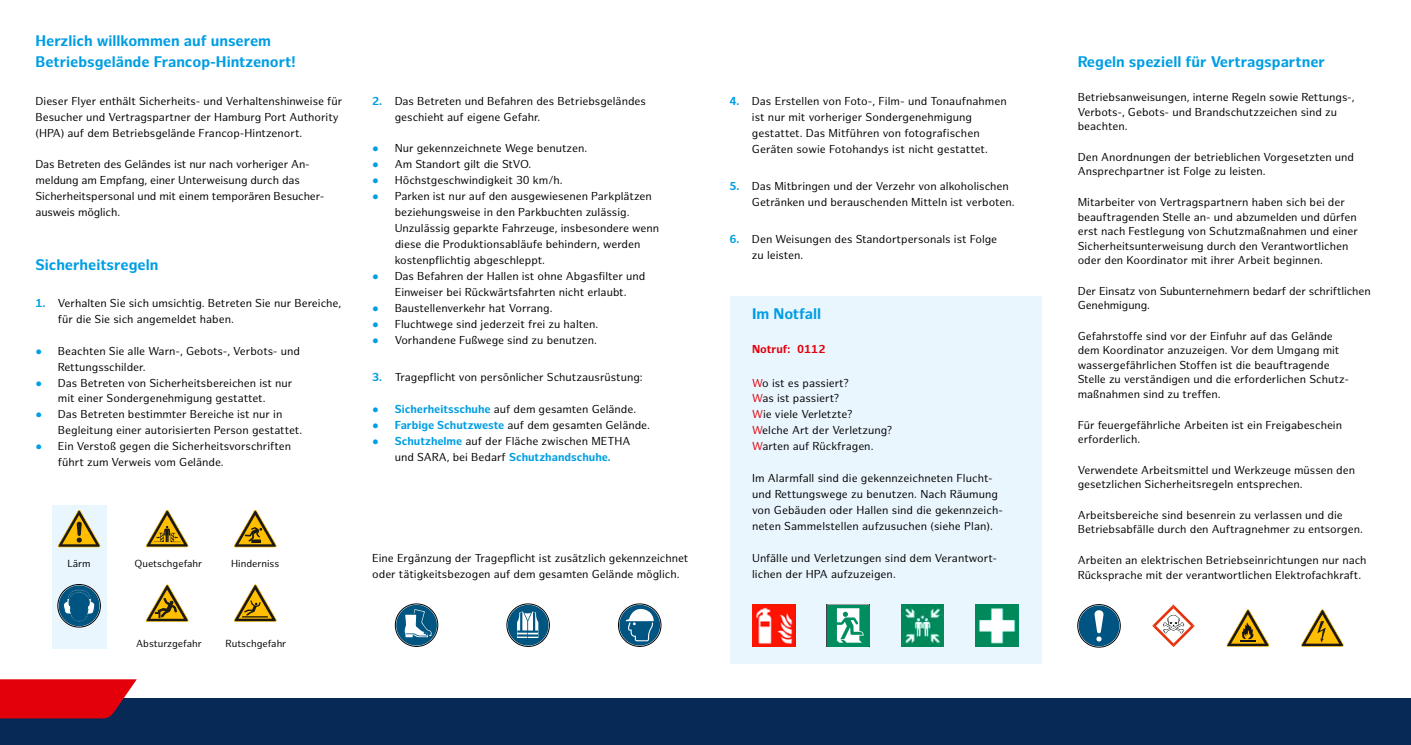
<style>
.page{position:relative;width:1411px;height:745px;background:#fff}
.page>*{position:absolute;margin:0;border:0;box-sizing:border-box;transform-origin:0 0}
.t1{font:700 15px/21.2px "Hamburg Sans";color:#009ee3}
.t2{font:11.25px/16px "Hamburg Sans";color:#000}
.t3{font:700 11.25px "Hamburg Sans";color:#e3000b}
.t4{font:10px "Hamburg Sans";color:#000}
.s1{font-weight:700;color:#009ee3}
.s2{font-family:"Arial";color:#009ee3}
.s3{color:#e3000b}
</style>
<div class="page">
<div style="left:52px;top:504px;width:54px;height:143px;background:#eaf6fe"></div>
<div style="left:0;top:698px;width:1410px;height:46px;background:#072956"></div>
<svg style="left:0;top:679px;width:137px;height:39px"></svg>
<svg style="left:58px;top:510px;width:42px;height:37px"></svg>
<svg style="left:146px;top:510px;width:42px;height:37px"></svg>
<svg style="left:146px;top:584px;width:42px;height:37px"></svg>
<svg style="left:234px;top:584px;width:42px;height:37px"></svg>
<svg style="left:234px;top:510px;width:42px;height:37px"></svg>
<svg style="left:618px;top:603px;width:43px;height:43px"></svg>
<svg style="left:395px;top:603px;width:43px;height:43px"></svg>
<svg style="left:507px;top:603px;width:42px;height:43px"></svg>
<svg style="left:58px;top:584px;width:42px;height:42px"></svg>
<svg style="left:1152px;top:604px;width:42px;height:42px"></svg>
<svg style="left:1226px;top:609px;width:43px;height:37px"></svg>
<svg style="left:1301px;top:609px;width:42px;height:37px"></svg>
<svg style="left:1077px;top:604px;width:43px;height:42px"></svg>
<div style="left:729px;top:296px;width:312px;height:366px;background:#eaf6fe"></div>
<img style="left:752px;top:604px;width:43px;height:42px">
<div style="left:826px;top:603px;width:43px;height:43px;border:1px solid #292928"></div>
<div style="left:827px;top:604px;width:41px;height:41px;background:#008e61"></div>
<svg style="left:836px;top:608px;width:27px;height:34px"></svg>
<img style="left:901px;top:604px;width:42px;height:42px">
<img style="left:975px;top:604px;width:43px;height:42px">
<h1 class="t1" style="left:35px;top:31px;width:262px">Herzlich willkommen auf unserem<br>Betriebsgelände Francop-Hintzenort!</h1>
<p class="t2" style="left:35px;top:93px;width:308px">Dieser Flyer enthält Sicherheits- und Verhaltenshinweise für<br>Besucher und Vertragspartner der Hamburg Port Authority (HPA) auf dem Betriebsgelände Francop-Hintzenort.</p>
<p class="t2" style="left:35px;top:157px;width:290px">Das Betreten des Geländes ist nur nach vorheriger An&shy;meldung am Empfang, einer Unterweisung durch das Sicherheitspersonal und mit einem temporären Besucher&shy;ausweis möglich.</p>
<h1 class="t1" style="left:35px;top:254px;width:124px">Sicherheitsregeln</h1>
<p class="t2" style="left:58px;top:295px;width:285px;text-indent:-22px"><span class="s1">1.</span> Verhalten Sie sich umsichtig. Betreten Sie nur Bereiche, für die Sie sich angemeldet haben.</p>
<p class="t2" style="left:58px;top:343px;width:243px;text-indent:-22px"><span class="s2">●</span> Beachten Sie alle Warn-, Gebots-, Verbots- und<br>Rettungsschilder.</p>
<p class="t2" style="left:35px;top:375px;width:258px;text-align:center"><span class="s2">●</span> Das Betreten von Sicherheitsbereichen ist nur mit einer Sondergenehmigung gestattet.</p>
<p class="t2" style="left:58px;top:406px;width:246px;text-indent:-22px"><span class="s2">●</span> Das Betreten bestimmter Bereiche ist nur in<br>Begleitung einer autorisierten Person gestattet.</p>
<p class="t2" style="left:58px;top:438px;width:235px;text-indent:-22px"><span class="s2">●</span> Ein Verstoß gegen die Sicherheitsvorschriften führt zum Verweis vom Gelände.</p>
<p class="t2" style="left:395px;top:93px;width:253px;text-indent:-22px"><span class="s1">2.</span> Das Betreten und Befahren des Betriebsgeländes geschieht auf eigene Gefahr.</p>
<p class="t2" style="left:372px;top:141px;width:216px"><span class="s2">●</span> Nur gekennzeichnete Wege benutzen.</p>
<p class="t2" style="left:372px;top:157px;width:161px"><span class="s2">●</span> Am Standort gilt die StVO.</p>
<p class="t2" style="left:372px;top:173px;width:192px"><span class="s2">●</span> Höchstgeschwindigkeit 30 km/h.</p>
<p class="t2" style="left:395px;top:189px;width:266px;text-indent:-22px"><span class="s2">●</span> Parken ist nur auf den ausgewiesenen Parkplätzen beziehungsweise in den Parkbuchten zulässig.<br>Unzulässig geparkte Fahrzeuge, insbesondere wenn diese die Produktionsabläufe behindern, werden kostenpflichtig abgeschleppt.</p>
<p class="t2" style="left:372px;top:268px;width:274px;text-align:center"><span class="s2">●</span> Das Befahren der Hallen ist ohne Abgasfilter und<br>Einweiser bei Rückwärtsfahrten nicht erlaubt.</p>
<p class="t2" style="left:372px;top:300px;width:182px"><span class="s2">●</span> Baustellenverkehr hat Vorrang.</p>
<p class="t2" style="left:372px;top:316px;width:227px"><span class="s2">●</span> Fluchtwege sind jederzeit frei zu halten.</p>
<p class="t2" style="left:372px;top:332px;width:226px"><span class="s2">●</span> Vorhandene Fußwege sind zu benutzen.</p>
<p class="t2" style="left:372px;top:369px;width:272px"><span class="s1">3.</span> Tragepflicht von persönlicher Schutzausrüstung:</p>
<p class="t2" style="left:372px;top:401px;width:265px"><span class="s2">●</span> <span class="s1">Sicherheitsschuhe</span> auf dem gesamten Gelände.</p>
<p class="t2" style="left:372px;top:417px;width:279px"><span class="s2">●</span> <span class="s1">Farbige Schutzweste</span> auf dem gesamten Gelände.</p>
<p class="t2" style="left:372px;top:433px;width:260px;text-align:center"><span class="s2">●</span> <span class="s1">Schutzhelme</span> auf der Fläche zwischen METHA und SARA, bei Bedarf <span class="s1">Schutzhandschuhe.</span></p>
<p class="t4" style="left:67px;top:557px;width:25px">Lärm</p>
<p class="t4" style="left:134px;top:557px;width:69px">Quetschgefahr</p>
<p class="t4" style="left:231px;top:557px;width:50px">Hinderniss</p>
<p class="t4" style="left:136px;top:637px;width:67px">Absturzgefahr</p>
<p class="t4" style="left:225px;top:637px;width:62px">Rutschgefahr</p>
<p class="t2" style="left:372px;top:550px;width:317px">Eine Ergänzung der Tragepflicht ist zusätzlich gekennzeichnet oder tätigkeitsbezogen auf dem gesamten Gelände möglich.</p>
<p class="t2" style="left:752px;top:93px;width:256px;text-indent:-22px"><span class="s1">4.</span> Das Erstellen von Foto-, Film- und Tonaufnahmen ist nur mit vorheriger Sondergenehmigung gestattet. Das Mitführen von fotografischen Geräten sowie Fotohandys ist nicht gestattet.</p>
<p class="t2" style="left:752px;top:178px;width:264px;text-indent:-22px"><span class="s1">5.</span> Das Mitbringen und der Verzehr von alkoholischen<br>Getränken und berauschenden Mitteln ist verboten.</p>
<p class="t2" style="left:752px;top:231px;width:247px;text-indent:-22px"><span class="s1">6.</span> Den Weisungen des Standortpersonals ist Folge zu leisten.</p>
<h1 class="t1" style="left:752px;top:303px;width:71px">Im Notfall</h1>
<p class="t3" style="left:752px;top:342px;width:75px">Notruf: 0112</p>
<p class="t2" style="left:752px;top:375px;width:142px"><span class="s3">W</span>o ist es passiert?<br><span class="s3">W</span>as ist passiert?<br><span class="s3">W</span>ie viele Verletzte?<br><span class="s3">W</span>elche Art der Verletzung?<br><span class="s3">W</span>arten auf Rückfragen.</p>
<p class="t2" style="left:752px;top:470px;width:252px">Im Alarmfall sind die gekennzeichneten Flucht&shy;und Rettungswege zu benutzen. Nach Räumung von Gebäuden oder Hallen sind die gekennzeich&shy;neten Sammelstellen aufzusuchen (siehe Plan).</p>
<p class="t2" style="left:752px;top:550px;width:246px">Unfälle und Verletzungen sind dem Verantwort&shy;lichen der HPA aufzuzeigen.</p>
<h1 class="t1" style="left:1077px;top:52px;width:249px">Regeln speziell für Vertragspartner</h1>
<p class="t2" style="left:1077px;top:91px;width:278px;line-height:14.4px">Betriebsanweisungen, interne Regeln sowie Rettungs-,<br>Verbots-, Gebots- und Brandschutzzeichen sind zu beachten.</p>
<p class="t2" style="left:1077px;top:150px;width:278px;line-height:14.4px">Den Anordnungen der betrieblichen Vorgesetzten und<br>Ansprechpartner ist Folge zu leisten.</p>
<p class="t2" style="left:1077px;top:195px;width:282px;line-height:14.4px">Mitarbeiter von Vertragspartnern haben sich bei der beauftragenden Stelle an- und abzumelden und dürfen erst nach Festlegung von Schutzmaßnahmen und einer Sicherheitsunterweisung durch den Verantwortlichen oder den Koordinator mit ihrer Arbeit beginnen.</p>
<p class="t2" style="left:1077px;top:284px;width:294px;line-height:14.4px">Der Einsatz von Subunternehmern bedarf der schriftlichen<br>Genehmigung.</p>
<p class="t2" style="left:1077px;top:329px;width:273px;line-height:14.4px">Gefahrstoffe sind vor der Einfuhr auf das Gelände dem Koordinator anzuzeigen. Vor dem Umgang mit wassergefährlichen Stoffen ist die beauftragende Stelle zu verständigen und die erforderlichen Schutz&shy;maßnahmen sind zu treffen.</p>
<p class="t2" style="left:1077px;top:417px;width:266px;line-height:14.4px">Für feuergefährliche Arbeiten ist ein Freigabeschein erforderlich.</p>
<p class="t2" style="left:1077px;top:463px;width:279px;line-height:14.4px">Verwendete Arbeitsmittel und Werkzeuge müssen den gesetzlichen Sicherheitsregeln entsprechen.</p>
<p class="t2" style="left:1077px;top:508px;width:286px;line-height:14.4px">Arbeitsbereiche sind besenrein zu verlassen und die<br>Betriebsabfälle durch den Auftragnehmer zu entsorgen.</p>
<p class="t2" style="left:1077px;top:553px;width:290px;line-height:14.4px">Arbeiten an elektrischen Betriebseinrichtungen nur nach<br>Rücksprache mit der verantwortlichen Elektrofachkraft.</p>
</div>
